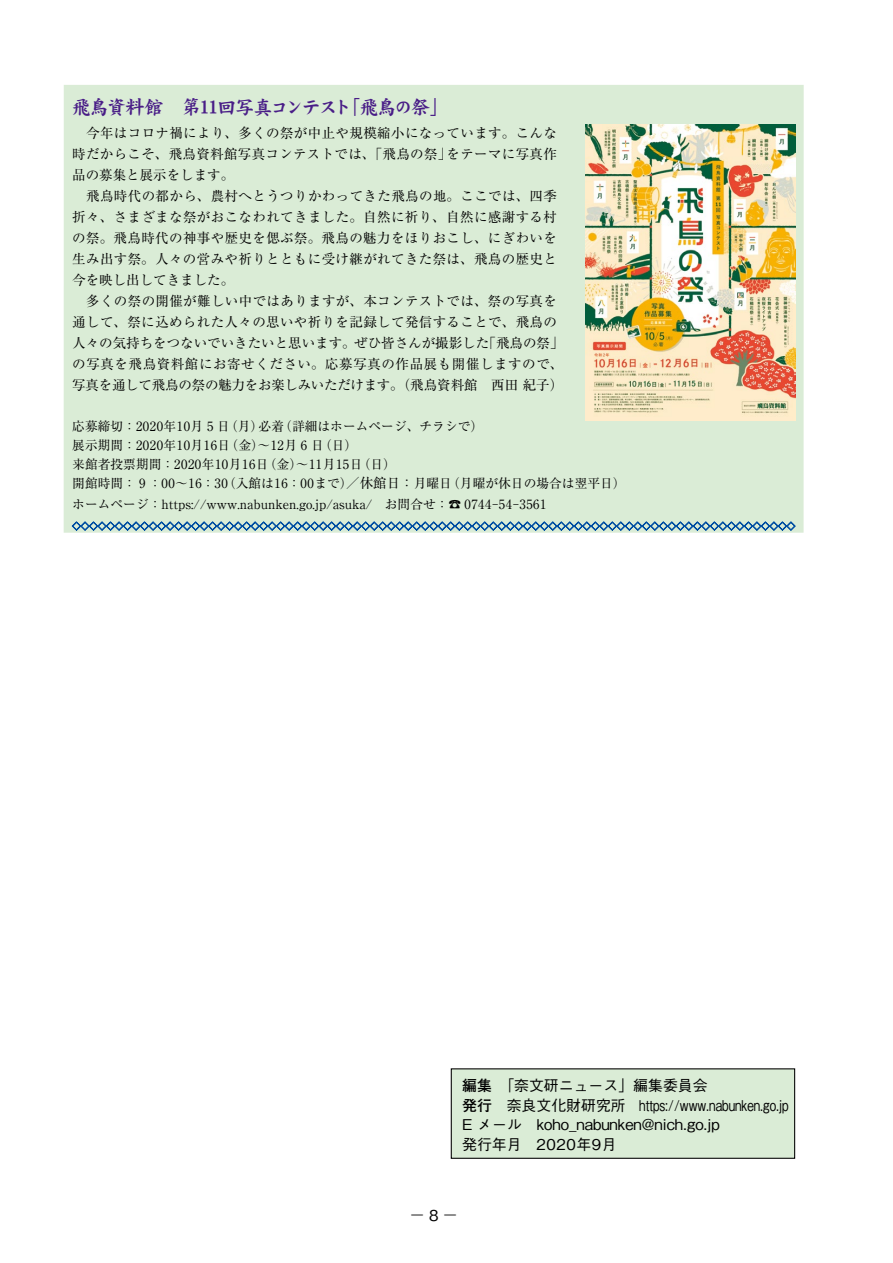
<style>
.page{position:relative;width:893px;height:1263px;background:#fff}
.page>*{position:absolute;margin:0;border:0;box-sizing:border-box;transform-origin:0 0}
.t1{font:19.5px "DF Kai Sho Pro 5 W9";letter-spacing:-.095em;color:#491d87}
.t2{font:500 15px "Gothic BBB Pr 6";color:#000;scale:1.8 1}
.t3{font:500 14.85px/19.5px "Gothic BBB Pr 6";color:#000}
.t4{font:13.5px/21px "Ryumin Pr 6";letter-spacing:.03em;color:#000}
.t5{font:12.75px/18.9px "Ryumin Pr 6";letter-spacing:.04em;color:#000}
.t6{font:12.75px/20.4px "Ryumin Pr 6";color:#000}
.s1{font-size:13.5px}
.s2{font-family:"Futo Go B101 Pr 6";font-weight:700}
</style>
<div class="page">
<div style="left:64px;top:85px;width:740px;height:448px;background:#daecd6"></div>
<svg style="left:72px;top:522px;width:723px;height:9px"></svg>
<svg style="left:450px;top:1068px;width:346px;height:91px;background:#becdbb"></svg>
<div style="left:462px;top:1078px;width:327px;height:75px;background:#daecd6"></div>
<img style="left:585px;top:124px;width:210px;height:297px">
<h1 class="t1" style="left:71px;top:92px;width:379px">飛鳥資料館　第11回写真コンテスト「飛鳥の祭」</h1>
<p class="t4" style="left:72px;top:122px;width:493px">　今年はコロナ禍により、多くの祭が中止や規模縮小になっています。こんな時だからこそ、飛鳥資料館写真コンテストでは、「飛鳥の祭」をテーマに写真作品の募集と展示をします。<br>　飛鳥時代の都から、農村へとうつりかわってきた飛鳥の地。ここでは、四季折々、さまざまな祭がおこなわれてきました。自然に祈り、自然に感謝する村の祭。飛鳥時代の神事や歴史を偲ぶ祭。飛鳥の魅力をほりおこし、にぎわいを生み出す祭。人々の営みや祈りとともに受け継がれてきた祭は、飛鳥の歴史と今を映し出してきました。<br>　多くの祭の開催が難しい中ではありますが、本コンテストでは、祭の写真を通して、祭に込められた人々の思いや祈りを記録して発信することで、飛鳥の人々の気持ちをつないでいきたいと思います。ぜひ皆さんが撮影した「飛鳥の祭」の写真を飛鳥資料館にお寄せください。応募写真の作品展も開催しますので、写真を通して飛鳥の祭の魅力をお楽しみいただけます。（飛鳥資料館　西田紀子）</p>
<p class="t5" style="left:72px;top:416px;width:412px">応募締切：２０２０年10月５日（月）必着（詳細はホームページ、チラシで）展示期間：２０２０年10月16日（金）～12月６日（日）<br>来館者投票期間：２０２０年10月16日（金）～11月１5 日（日）<br>開館時間： 9 ：00〜</p>
<p class="t6" style="left:72px;top:473px;width:555px;text-indent:116px">16：30（入館は16：00まで）<span class="s1">／休館日：</span>月曜日（月曜が休日の場合は翌平日）ホームページ：https://www.nabunken.go.jp/asuka/　お問合せ：☎ 0744-54-3561</p>
<p class="t3" style="left:462px;top:1075px;width:328px"><span class="s2">編集</span>　「奈文研ニュース」編集委員会<br><span class="s2">発行</span>　奈良文化財研究所 https://www.nabunken.go.jp<br>E メール　koho_nabunken@nich.go.jp<br>発行年月　2020年9月</p>
<p class="t2" style="left:410px;top:1202px;width:27px">–8 –</p>
</div>
